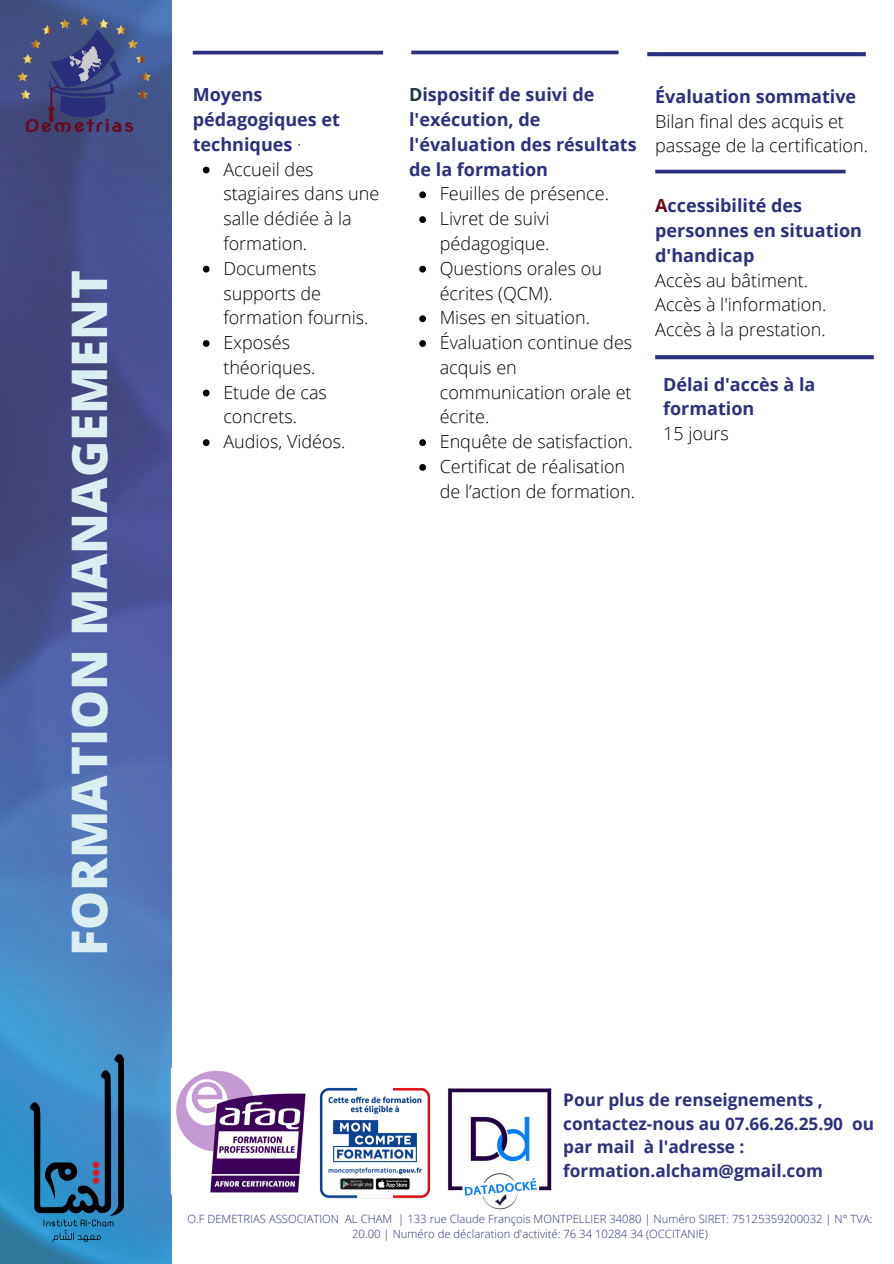
<style>
.page{position:relative;width:894px;height:1264px;background:#fff}
.page>*{position:absolute;margin:0;border:0;box-sizing:border-box;transform-origin:0 0}
.t1{font:800 48.9px "Open Sans";color:#dbeff2}
.t2{font:300 18px/24.8px "Open Sans";color:#000}
.t3{font:700 18px/24.8px "Open Sans";color:#2c307d}
.t4{font:700 17.25px/23.7px "Open Sans";color:#2c307d}
.t5{font:300 11.25px/15.1px "Open Sans";color:#2c307d;text-align:center}
.s1{font-weight:300}
.s2{font-weight:700;color:#2c307d}
.s3{color:#1a3c41}
.s4{color:#6d071a}
</style>
<div class="page">
<img style="left:0;top:0;width:171px;height:1263px">
<img style="left:9px;top:16px;width:141px;height:131px">
<svg style="left:193px;top:51px;width:190px;height:3px"></svg>
<svg style="left:411px;top:51px;width:207px;height:3px"></svg>
<svg style="left:419px;top:191px;width:7px;height:7px"></svg>
<svg style="left:419px;top:216px;width:7px;height:7px"></svg>
<svg style="left:419px;top:266px;width:7px;height:6px"></svg>
<svg style="left:419px;top:315px;width:7px;height:7px"></svg>
<svg style="left:419px;top:340px;width:7px;height:7px"></svg>
<svg style="left:419px;top:439px;width:7px;height:7px"></svg>
<svg style="left:419px;top:464px;width:7px;height:7px"></svg>
<svg style="left:203px;top:167px;width:6px;height:6px"></svg>
<svg style="left:203px;top:266px;width:6px;height:6px"></svg>
<svg style="left:203px;top:340px;width:6px;height:7px"></svg>
<svg style="left:203px;top:389px;width:6px;height:7px"></svg>
<svg style="left:203px;top:439px;width:6px;height:7px"></svg>
<svg style="left:647px;top:52px;width:218px;height:4px"></svg>
<svg style="left:655px;top:170px;width:190px;height:3px"></svg>
<img style="left:317px;top:1085px;width:115px;height:115px;border-radius:7px">
<img style="left:435px;top:1085px;width:128px;height:127px;border-radius:8px">
<img style="left:171px;top:1062px;width:138px;height:138px;border-radius:9px">
<img style="left:31px;top:1054px;width:92px;height:187px">
<svg style="left:655px;top:355px;width:218px;height:4px"></svg>
<p class="t1" style="left:55px;top:956px;width:687px;rotate:-90deg">FORMATION MANAGEMENT</p>
<p class="t3" style="left:193px;top:82px;width:149px">Moyens pédagogiques et techniques <span class="s1">·</span></p>
<p class="t2" style="left:655px;top:83px;width:214px"><span class="s2">Évaluation sommative<br></span>Bilan final des acquis et passage de la certification.</p>
<p class="t3" style="left:409px;top:82px;width:229px"><span class="s3">D</span>ispositif de suivi de l'exécution, de l'évaluation des résultats</p>
<p class="t2" style="left:223px;top:156px;width:92px">Accueil des</p>
<p class="t3" style="left:409px;top:156px;width:140px">de la formation</p>
<p class="t2" style="left:223px;top:181px;width:157px">stagiaires dans une salle dédiée à la formation.</p>
<p class="t2" style="left:223px;top:255px;width:147px">Documents supports de formation fournis.</p>
<p class="t2" style="left:223px;top:330px;width:93px">Exposés théoriques.</p>
<p class="t2" style="left:223px;top:379px;width:105px">Etude de cas concrets.</p>
<p class="t2" style="left:223px;top:429px;width:123px">Audios, Vidéos.</p>
<p class="t2" style="left:439px;top:181px;width:171px">Feuilles de présence.</p>
<p class="t2" style="left:439px;top:206px;width:111px">Livret de suivi pédagogique.</p>
<p class="t2" style="left:439px;top:255px;width:164px">Questions orales ou écrites (QCM).</p>
<p class="t2" style="left:439px;top:305px;width:152px">Mises en situation.</p>
<p class="t2" style="left:439px;top:330px;width:194px">Évaluation continue des acquis en communication orale et écrite.</p>
<p class="t2" style="left:439px;top:429px;width:194px">Enquête de satisfaction.</p>
<p class="t2" style="left:439px;top:453px;width:197px">Certificat de réalisation de l’action de formation.</p>
<p class="t3" style="left:655px;top:193px;width:208px"><span class="s4">A</span>ccessibilité des personnes en situation d'handicap</p>
<p class="t2" style="left:655px;top:267px;width:154px">Accès au bâtiment.</p>
<p class="t2" style="left:655px;top:292px;width:173px">Accès à l'information.</p>
<p class="t2" style="left:655px;top:317px;width:172px">Accès à la prestation.</p>
<p class="t3" style="left:663px;top:371px;width:154px">Délai d'accès à la formation</p>
<p class="t2" style="left:663px;top:421px;width:67px">15 jours</p>
<p class="t4" style="left:563px;top:1087px;width:312px">Pour plus de renseignements , contactez-nous au 07.66.26.25.90 ou par mail à l'adresse : formation.alcham@gmail.com</p>
<p class="t5" style="left:187px;top:1210px;width:686px">O.F DEMETRIAS ASSOCIATION AL CHAM | 133 rue Claude François MONTPELLIER 34080 | Numéro SIRET: 75125359200032 | N° TVA:<br>20.00 | Numéro de déclaration d'activité: 76 34 10284 34 (OCCITANIE)</p>
</div>
